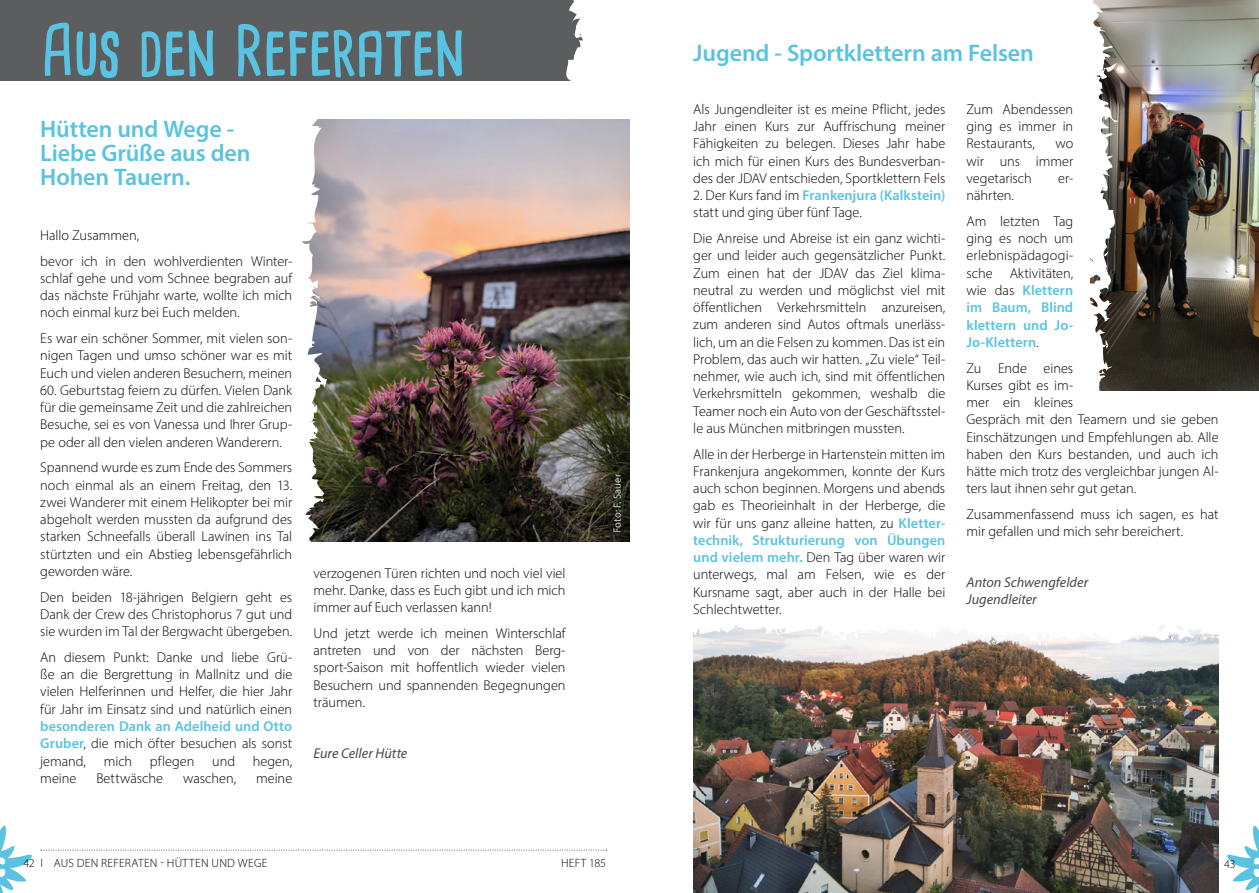
<style>
.page{position:relative;width:1259px;height:893px;background:#fff}
.page>*{position:absolute;margin:0;border:0;box-sizing:border-box;transform-origin:0 0}
.t1{font:700 67.5px "Cardenio Modern";letter-spacing:-.02em;color:#59c3e1}
.t2{font:600 24px/24px "Myriad Pro";letter-spacing:-.005em;color:#59c3e1}
.t3{font:300 14.25px/17.2px "Myriad Pro";letter-spacing:-.005em;color:#000;text-align:justify}
.t4{font:italic 14.25px/16.5px "Myriad Pro";color:#484847}
.t5{font:300 12px "Myriad Pro";letter-spacing:.02em;color:#000}
.t6{font:10.5px "Myriad Pro";letter-spacing:.01em;color:#fff}
.s1{font-weight:600;color:#59c3e1}
</style>
<div class="page">
<svg style="left:1227px;top:825px;width:32px;height:68px"></svg>
<div style="left:0;top:0;width:629px;height:81px;background:#5b5d5f"></div>
<svg style="left:566px;top:0;width:64px;height:342px"></svg>
<svg style="left:0;top:825px;width:32px;height:68px"></svg>
<img style="left:336px;top:119px;width:293px;height:422px">
<svg style="left:235px;top:119px;width:101px;height:731px"></svg>
<svg style="left:41px;top:850px;width:566px;height:1px"></svg>
<img style="left:693px;top:647px;width:525px;height:246px">
<svg style="left:693px;top:625px;width:526px;height:22px"></svg>
<svg style="left:852px;top:632px;width:6px;height:8px"></svg>
<svg style="left:1010px;top:633px;width:12px;height:7px"></svg>
<svg style="left:1043px;top:640px;width:4px;height:6px"></svg>
<svg style="left:1195px;top:635px;width:24px;height:13px"></svg>
<svg style="left:1136px;top:637px;width:4px;height:4px"></svg>
<svg style="left:1168px;top:635px;width:10px;height:8px"></svg>
<img style="left:1120px;top:0;width:139px;height:390px">
<svg style="left:1090px;top:0;width:30px;height:391px"></svg>
<h1 class="t1" style="left:40px;top:5px;width:426px">Aus den Referaten</h1>
<h2 class="t2" style="left:40px;top:116px;width:212px">Hütten und Wege -<br>Liebe Grüße aus den<br>Hohen Tauern.</h2>
<p class="t3" style="left:40px;top:222px;width:253px;line-height:25.8px">Hallo Zusammen,<br>bevor ich in den wohlverdienten Winter-</p>
<p class="t3" style="left:40px;top:269px;width:253px">schlaf gehe und vom Schnee begraben auf das nächste Frühjahr warte, wollte ich mich noch einmal kurz bei Euch melden.</p>
<p class="t3" style="left:40px;top:330px;width:253px">Es war ein schöner Sommer, mit vielen son&shy;nigen Tagen und umso schöner war es mit Euch und vielen anderen Besuchern, meinen</p>
<p class="t3" style="left:40px;top:381px;width:253px">60. Geburtstag feiern zu dürfen. Vielen Dank für die gemeinsame Zeit und die zahlreichen Besuche, sei es von Vanessa und Ihrer Grup&shy;pe oder all den vielen anderen Wanderern.</p>
<p class="t3" style="left:40px;top:459px;width:253px">Spannend wurde es zum Ende des Sommers noch einmal als an einem Freitag, den 13. zwei Wanderer mit einem Helikopter bei mir abgeholt werden mussten da aufgrund des starken Schneefalls überall Lawinen ins Tal stürtzten und ein Abstieg lebensgefährlich geworden wäre.</p>
<p class="t3" style="left:40px;top:588px;width:253px">Den beiden 18-jährigen Belgiern geht es Dank der Crew des Christophorus 7 gut und sie wurden im Tal der Bergwacht übergeben.</p>
<p class="t3" style="left:40px;top:648px;width:253px">An diesem Punkt: Danke und liebe Grü&shy;ße an die Bergrettung in Mallnitz und die vielen Helferinnen und Helfer, die hier Jahr für Jahr im Einsatz sind und natürlich einen</p>
<p class="t3" style="left:40px;top:717px;width:253px"><span class="s1">besonderen Dank an Adelheid und Otto Gruber</span>, die mich öfter besuchen als sonst jemand, mich pflegen und hegen, meine</p>
<p class="t3" style="left:96px;top:769px;width:68px">Bettwäsche</p>
<p class="t3" style="left:183px;top:769px;width:55px">waschen,</p>
<p class="t3" style="left:256px;top:769px;width:38px">meine</p>
<p class="t3" style="left:313px;top:564px;width:253px">verzogenen Türen richten und noch viel viel mehr. Danke, dass es Euch gibt und ich mich immer auf Euch verlassen kann!</p>
<p class="t3" style="left:313px;top:624px;width:253px">Und jetzt werde ich meinen Winterschlaf antreten und von der nächsten Berg&shy;sport-Saison mit hoffentlich wieder vielen Besuchern und spannenden Begegnungen träumen.</p>
<p class="t4" style="left:313px;top:744px;width:95px">Eure Celler Hütte</p>
<p class="t6" style="left:611px;top:533px;width:60px;rotate:-90deg">Foto: F. Sauer</p>
<p class="t5" style="left:23px;top:856px;width:245px">42 I AUS DEN REFERATEN - HÜTTEN UND WEGE</p>
<p class="t5" style="left:561px;top:856px;width:47px">HEFT 185</p>
<h2 class="t2" style="left:693px;top:40px;width:342px">Jugend - Sportklettern am Felsen</h2>
<p class="t3" style="left:693px;top:100px;width:253px">Als Jungendleiter ist es meine Pflicht, jedes Jahr einen Kurs zur Auffrischung meiner Fähigkeiten zu belegen. Dieses Jahr habe ich mich für einen Kurs des Bundesverban&shy;des der JDAV entschieden, Sportklettern Fels</p>
<p class="t3" style="left:693px;top:187px;width:253px">2. Der Kurs fand im <span class="s1">Frankenjura (Kalkstein) </span>statt und ging über fünf Tage.</p>
<p class="t3" style="left:693px;top:230px;width:253px">Die Anreise und Abreise ist ein ganz wichti&shy;ger und leider auch gegensätzlicher Punkt.<br>Zum einen hat der JDAV das Ziel klima&shy;neutral zu werden und möglichst viel mit öffentlichen Verkehrsmitteln anzureisen, zum anderen sind Autos oftmals unerläss&shy;lich, um an die Felsen zu kommen. Das ist ein Problem, das auch wir hatten. „Zu viele“ Teil&shy;nehmer, wie auch ich, sind mit öffentlichen Verkehrsmitteln gekommen, weshalb die Teamer noch ein Auto von der Geschäftsstel&shy;le aus München mitbringen mussten.</p>
<p class="t3" style="left:693px;top:445px;width:253px">Alle in der Herberge in Hartenstein mitten im Frankenjura angekommen, konnte der Kurs auch schon beginnen. Morgens und abends gab es Theorieinhalt in der Herberge, die wir für uns ganz alleine hatten, zu <span class="s1">Kletter&shy;technik, Strukturierung von Übungen und vielem mehr.</span> Den Tag über waren wir unterwegs, mal am Felsen, wie es der Kursname sagt, aber auch in der Halle bei Schlechtwetter.</p>
<p class="t3" style="left:966px;top:100px;width:108px">Zum Abendessen ging es immer in Restaurants,</p>
<p class="t3" style="left:966px;top:135px;width:108px;text-indent:89px">wo wir uns immer vegetarisch</p>
<p class="t3" style="left:1058px;top:169px;width:16px">er-</p>
<p class="t3" style="left:966px;top:182px;width:108px;line-height:25.8px">nährten.<br>Am letzten Tag</p>
<p class="t3" style="left:966px;top:230px;width:108px">ging es noch um erlebnispädagogi&shy;sche Aktivitäten, wie das <span class="s1">Klettern im Baum, Blind klettern und Jo-Jo-Klettern</span>.</p>
<p class="t3" style="left:966px;top:359px;width:253px;text-align:left">Zu Ende eines<br>Kurses gibt es im-<br>mer ein kleines<br>Gespräch mit den Teamern und sie geben<br>Einschätzungen und Empfehlungen ab. Alle haben den Kurs bestanden, und auch ich hätte mich trotz des vergleichbar jungen Al&shy;ters laut ihnen sehr gut getan.</p>
<p class="t3" style="left:966px;top:506px;width:253px">Zusammenfassend muss ich sagen, es hat mir gefallen und mich sehr bereichert.</p>
<p class="t4" style="left:966px;top:574px;width:123px">Anton Schwengfelder<br>Jugendleiter</p>
</div>
